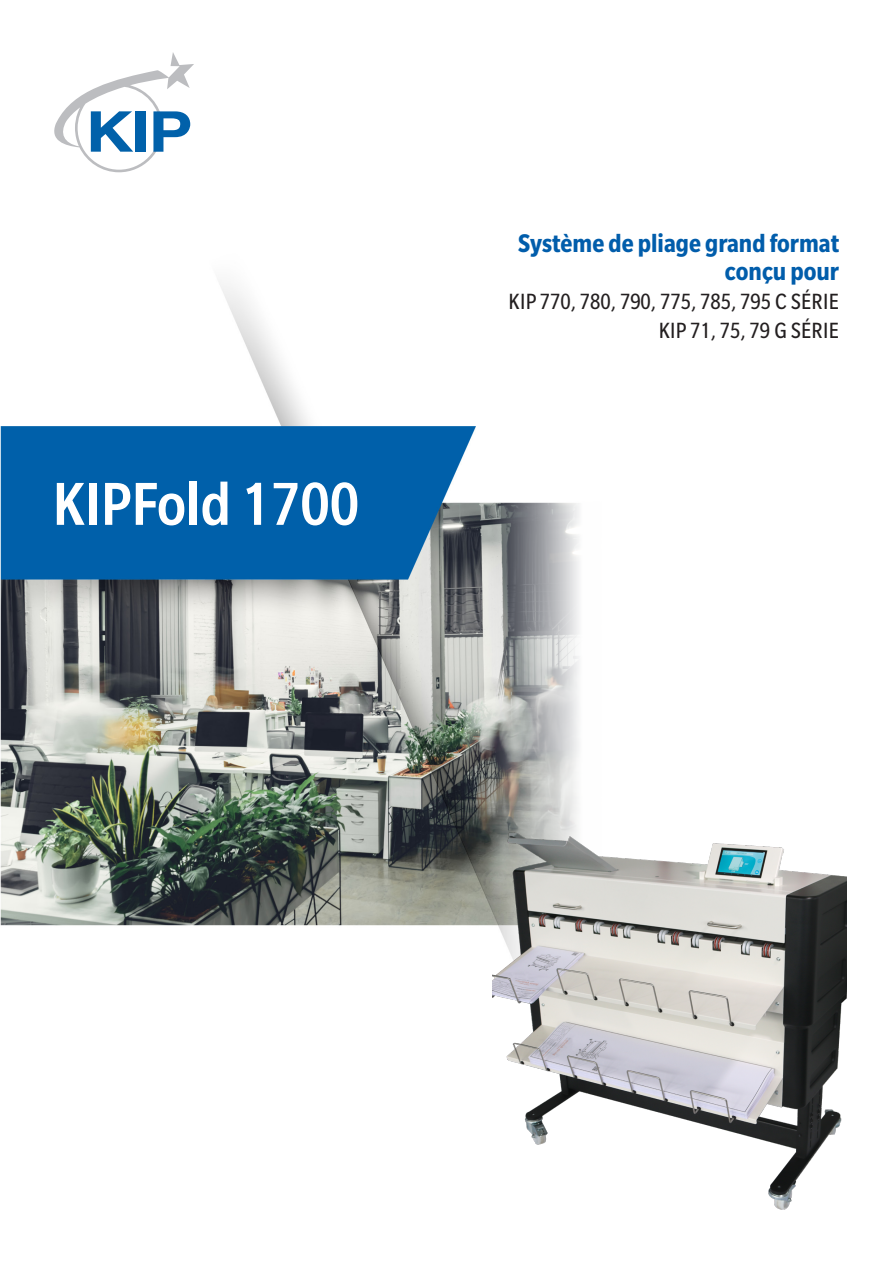
<style>
.page{position:relative;width:893px;height:1263px;background:#fff}
.page>*{position:absolute;margin:0;border:0;box-sizing:border-box;transform-origin:0 0}
.t1{font:500 condensed 66px "Slate Pro";color:#fff}
.t2{font:700 condensed 27.75px/27.8px "Slate Pro";color:#015dab;text-align:right}
.t3{font:condensed 24px/28.8px "Slate Pro";color:#231f20;text-align:right}
</style>
<div class="page">
<img style="left:0;top:282px;width:579px;height:644px">
<svg style="left:54px;top:52px;width:140px;height:120px"></svg>
<img style="left:492px;top:825px;width:354px;height:385px">
<p class="t1" style="left:53px;top:469px;width:308px">KIPFold 1700</p>
<p class="t2" style="left:518px;top:230px;width:323px">Système de pliage grand format conçu pour</p>
<p class="t3" style="left:508px;top:287px;width:332px">KIP 770, 780, 790, 775, 785, 795 C SÉRIE<br>KIP 71, 75, 79 G SÉRIE</p>
</div>
